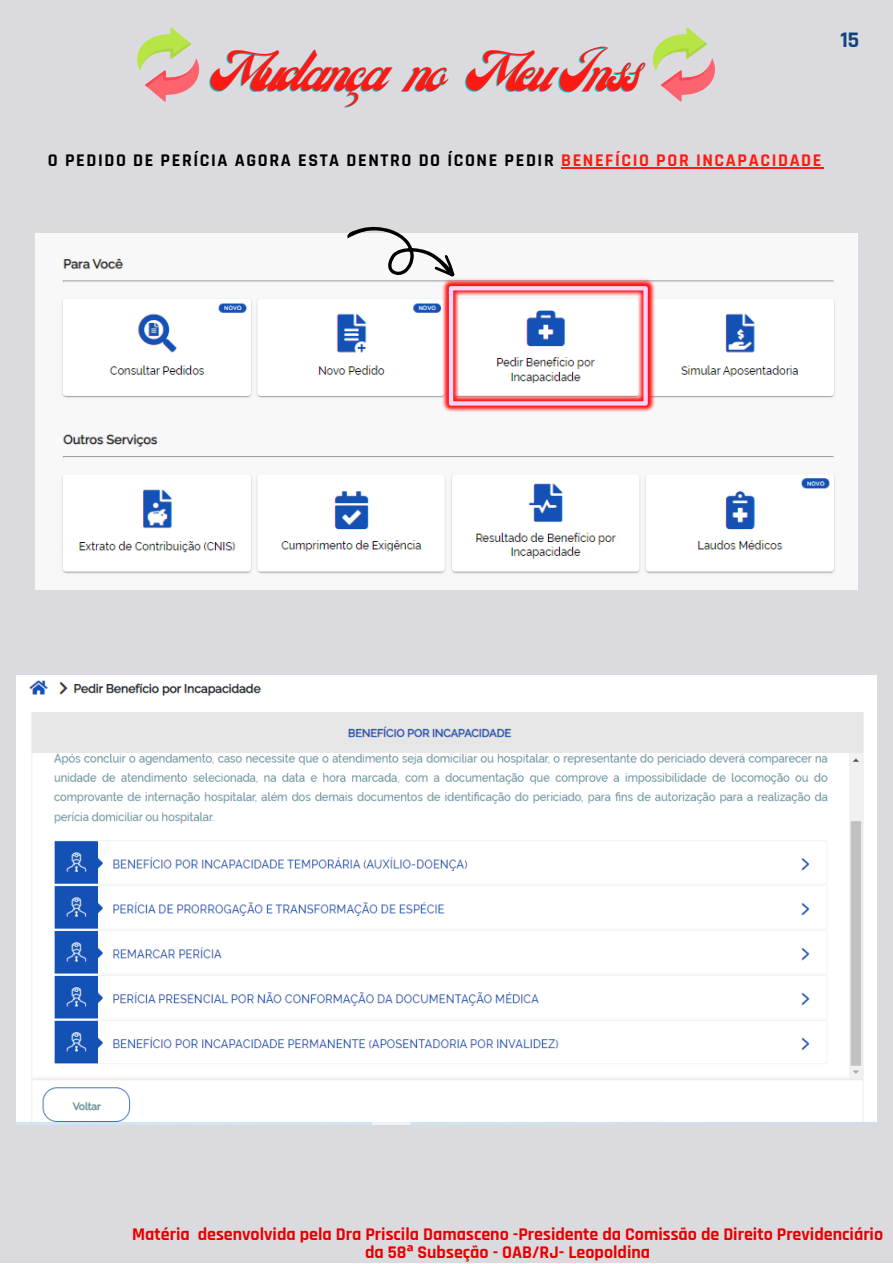
<style>
.page{position:relative;width:893px;height:1264px;background:#fff}
.page>*{position:absolute;margin:0;border:0;box-sizing:border-box;transform-origin:0 0}
.t1{font:45px "Carlsonscript";letter-spacing:-.085em;color:#00c4cc}
.t2{font:700 22.5px "Rajdhani";color:#104281}
.t3{font:700 18px/18px "Rajdhani";color:#e80000;text-align:center}
.t4{font:700 18px "Rajdhani";letter-spacing:.09em;color:#000}
.s1{color:#ff1914}
.s2{font-family:"Noto Sans"}
</style>
<div class="page">
<div style="left:0;top:0;width:892px;height:1262px;background:#dbdbdf"></div>
<img style="left:16px;top:676px;width:860px;height:448px">
<svg style="left:137px;top:27px;width:63px;height:75px"></svg>
<svg style="left:653px;top:27px;width:62px;height:75px"></svg>
<img style="left:35px;top:234px;width:822px;height:355px">
<img style="left:439px;top:277px;width:218px;height:138px">
<svg style="left:345px;top:226px;width:302px;height:179px"></svg>
<hr style="left:561px;top:167px;width:262px;height:1px;background:#ff1914">
<h1 class="t1" style="left:208px;top:49px;width:433px">Mudança no Meu Inss</h1>
<p class="t4" style="left:48px;top:149px;width:775px">O PEDIDO DE PERÍCIA AGORA ESTA DENTRO DO ÍCONE PEDIR <span class="s1">BENEFÍCIO POR INCAPACIDADE</span></p>
<p class="t2" style="left:840px;top:26px;width:20px">15</p>
<p class="t3" style="left:132px;top:1225px;width:752px">Matéria desenvolvida pela Dra Priscila Damasceno -Presidente da Comissão de Direito Previdenciário da 58<span class="s2">ª</span> Subseção - OAB/RJ- Leopoldina</p>
</div>
